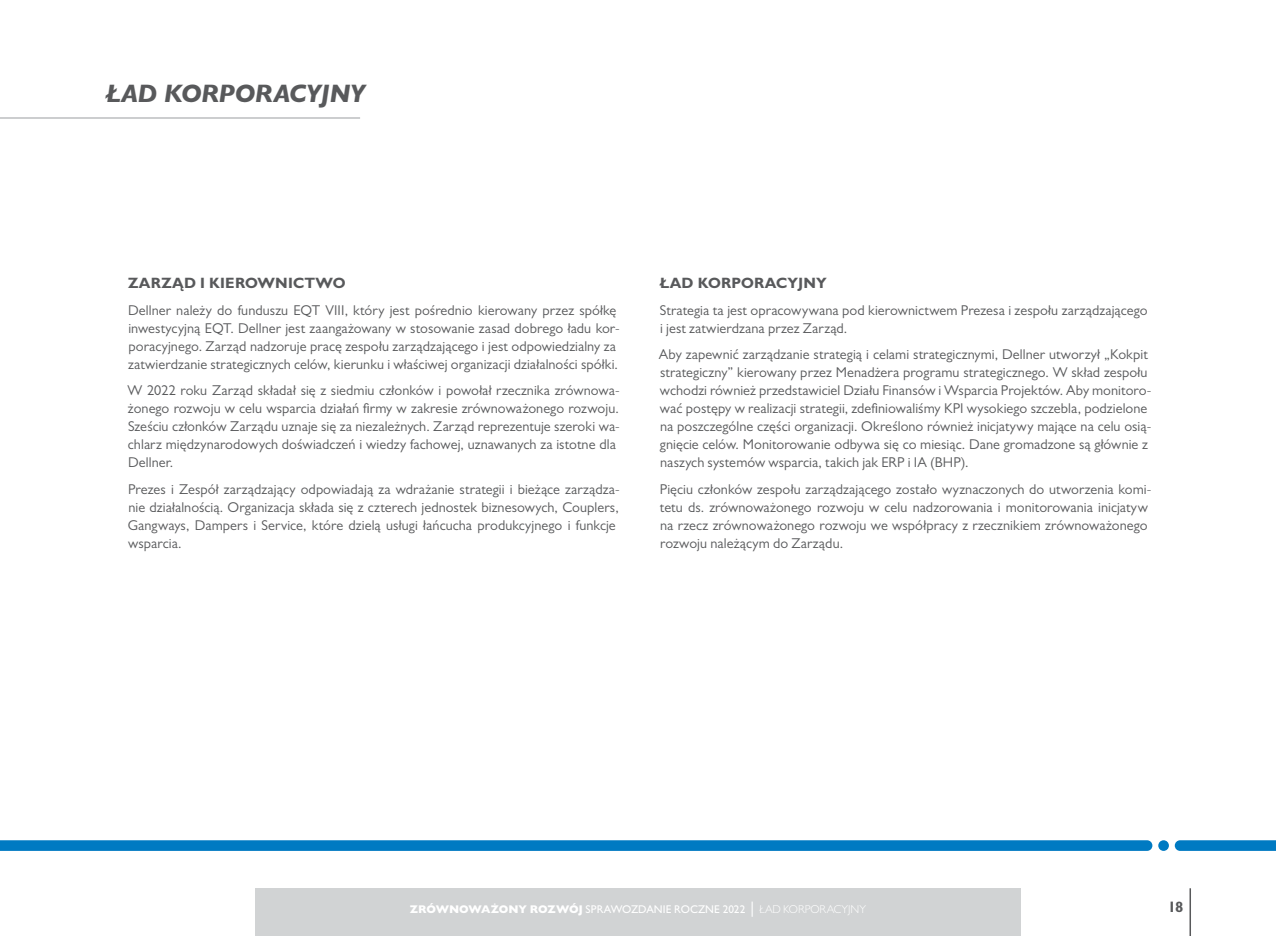
<style>
.page{position:relative;width:1276px;height:936px;background:#fff}
.page>*{position:absolute;margin:0;border:0;box-sizing:border-box;transform-origin:0 0}
.t1{font:italic 800 25.5px "Gill Sans MT Pro";letter-spacing:-.025em;color:#58595b}
.t2{font:700 15px "Gill Sans MT Pro";letter-spacing:.01em;color:#58595b}
.t3{font:14.25px/18px "Gill Sans MT Pro";letter-spacing:.005em;color:#58595b}
.t4{font:500 11.25px "Gill Sans MT Pro";color:#fff}
.s1{font-weight:800}
.s2{font-weight:400;font-size:16.5px}
.s3{font-weight:300;font-size:11.4px}
</style>
<div class="page">
<div style="left:255px;top:888px;width:765px;height:47px;background:#d1d3d4"></div>
<hr style="left:1189px;top:888px;width:2px;height:47px;background:#58595b">
<div style="left:1158px;top:840px;width:11px;height:10px;background:#007ac2;border-radius:50%"></div>
<svg style="left:1174px;top:840px;width:102px;height:10px"></svg>
<svg style="left:0;top:840px;width:1152px;height:10px;background:#067dc3"></svg>
<hr style="left:0;top:117px;width:360px;height:2px;background:#bcbec0">
<h1 class="t1" style="left:106px;top:79px;width:261px">ŁAD KORPORACYJNY</h1>
<p class="t2" style="left:128px;top:274px;width:219px">ZARZĄD I KIEROWNICTWO</p>
<p class="t3" style="left:128px;top:301px;width:493px">Dellner należy do funduszu EQT VIII, który jest pośrednio kierowany przez spółkę inwestycyjną EQT. Dellner jest zaangażowany w stosowanie zasad dobrego ładu kor&shy;poracyjnego. Zarząd nadzoruje pracę zespołu zarządzającego i jest odpowiedzialny za zatwierdzanie strategicznych celów, kierunku i właściwej organizacji działalności spółki.</p>
<p class="t3" style="left:128px;top:381px;width:494px">W 2022 roku Zarząd składał się z siedmiu członków i powołał rzecznika zrównowa&shy;żonego rozwoju w celu wsparcia działań firmy w zakresie zrównoważonego rozwoju.<br>Sześciu członków Zarządu uznaje się za niezależnych. Zarząd reprezentuje szeroki wa&shy;chlarz międzynarodowych doświadczeń i wiedzy fachowej, uznawanych za istotne dla Dellner.</p>
<p class="t3" style="left:128px;top:480px;width:494px">Prezes i Zespół zarządzający odpowiadają za wdrażanie strategii i bieżące zarządza&shy;nie działalnością. Organizacja składa się z czterech jednostek biznesowych, Couplers, Gangways, Dampers i Service, które dzielą usługi łańcucha produkcyjnego i funkcje wsparcia.</p>
<p class="t2" style="left:660px;top:274px;width:168px">ŁAD KORPORACYJNY</p>
<p class="t3" style="left:660px;top:301px;width:489px">Strategia ta jest opracowywana pod kierownictwem Prezesa i zespołu zarządzającego i jest zatwierdzana przez Zarząd.</p>
<p class="t3" style="left:659px;top:345px;width:494px">Aby zapewnić zarządzanie strategią i celami strategicznymi, Dellner utworzył „Kokpit strategiczny” kierowany przez Menadżera programu strategicznego. W skład zespołu wchodzi również przedstawiciel Działu Finansów i Wsparcia Projektów. Aby monitoro&shy;wać postępy w realizacji strategii, zdefiniowaliśmy KPI wysokiego szczebla, podzielone na poszczególne części organizacji. Określono również inicjatywy mające na celu osią&shy;gnięcie celów. Monitorowanie odbywa się co miesiąc. Dane gromadzone są głównie z naszych systemów wsparcia, takich jak ERP i IA (BHP).</p>
<p class="t3" style="left:660px;top:480px;width:493px">Pięciu członków zespołu zarządzającego zostało wyznaczonych do utworzenia komi&shy;tetu ds. zrównoważonego rozwoju w celu nadzorowania i monitorowania inicjatyw na rzecz zrównoważonego rozwoju we współpracy z rzecznikiem zrównoważonego rozwoju należącym do Zarządu.</p>
<p class="t4" style="left:410px;top:902px;width:457px"><span class="s1">ZRÓWNOWAŻONY ROZWÓJ</span> SPRAWOZDANIE ROCZNE 2022 <span class="s2">|</span> <span class="s3">ŁAD KORPORACYJNY</span></p>
<p class="t2" style="left:1168px;top:897px;width:17px">18</p>
</div>
